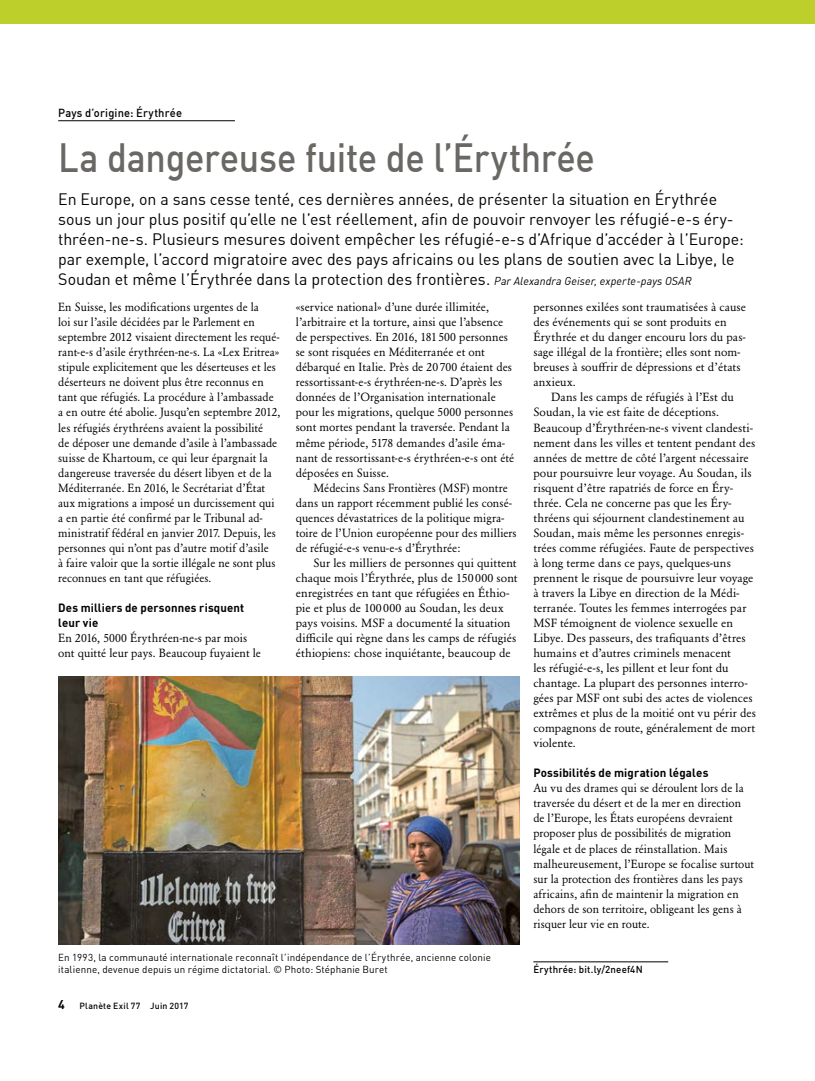
<style>
.page{position:relative;width:815px;height:1081px;background:#fff}
.page>*{position:absolute;margin:0;border:0;box-sizing:border-box;transform-origin:0 0}
.t1{font:500 40px "DIN Offc";letter-spacing:-.01em;color:#6a6864;scale:.9 1}
.t2{font:16.25px/20px "DIN Offc";letter-spacing:-.005em;color:#000}
.t3{font:11.75px/15px "Garamond BE Pro";letter-spacing:.005em;color:#000}
.t4{font:700 11.75px/15px "DIN Offc";letter-spacing:.01em;color:#000}
.t5{font:500 11.5px "DIN Offc";letter-spacing:.01em;color:#000}
.t6{font:10px/12.5px "DIN Offc";letter-spacing:.015em;color:#000}
.t7{font:500 10px "DIN Offc";letter-spacing:.02em;color:#000}
.t8{font:500 8.75px "DIN Offc";letter-spacing:.025em;color:#000}
.s1{font-style:italic;font-size:11.25px}
.s2{font-weight:700;font-size:12.5px}
</style>
<div class="page">
<div style="left:0;top:0;width:815px;height:23px;background:#bccf2b"></div>
<hr style="left:533px;top:961px;width:135px;height:1px;background:#000">
<img style="left:58px;top:677px;width:461px;height:268px">
<hr style="left:58px;top:120px;width:177px;height:1px;background:#000">
<p class="t5" style="left:58px;top:105px;width:125px">Pays d’origine: Érythrée</p>
<h1 class="t1" style="left:58px;top:132px;width:598px">La dangereuse fuite de l’Érythrée</h1>
<p class="t2" style="left:58px;top:189px;width:687px">En Europe, on a sans cesse tenté, ces dernières années, de présenter la situation en Érythrée sous un jour plus positif qu’elle ne l’est réellement, afin de pouvoir renvoyer les réfugié-e-s éry&shy;thréen-ne-s. Plusieurs mesures doivent empêcher les réfugié-e-s d’Afrique d’accéder à l’Europe: par exemple, l’accord migratoire avec des pays africains ou les plans de soutien avec la Libye, le Soudan et même l’Érythrée dans la protection des frontières. <span class="s1">Par Alexandra Geiser, experte-pays OSAR</span></p>
<p class="t3" style="left:58px;top:300px;width:224px">En Suisse, les modifications urgentes de la<br>loi sur l’asile décidées par le Parlement en septembre 2012 visaient directement les requé&shy;rant-e-s d’asile érythréen-ne-s. La «Lex Eritrea» stipule explicitement que les déserteuses et les déserteurs ne doivent plus être reconnus en tant que réfugiés. La procédure à l’ambassade a en outre été abolie. Jusqu’en septembre 2012, les réfugiés érythréens avaient la possibilité<br>de déposer une demande d’asile à l’ambassade suisse de Khartoum, ce qui leur épargnait la dangereuse traversée du désert libyen et de la Méditerranée. En 2016, le Secrétariat d’État aux migrations a imposé un durcissement qui a en partie été confirmé par le Tribunal ad&shy;ministratif fédéral en janvier 2017. Depuis, les personnes qui n’ont pas d’autre motif d’asile<br>à faire valoir que la sortie illégale ne sont plus reconnues en tant que réfugiées.</p>
<p class="t4" style="left:58px;top:600px;width:187px">Des milliers de personnes risquent leur vie</p>
<p class="t3" style="left:58px;top:630px;width:204px">En 2016, 5000 Érythréen-ne-s par mois ont quitté leur pays. Beaucoup fuyaient le</p>
<p class="t3" style="left:296px;top:300px;width:220px">«service national» d’une durée illimitée, l’arbitraire et la torture, ainsi que l’absence de perspectives. En 2016, 181500 personnes se sont risquées en Méditerranée et ont débarqué en Italie. Près de 20700 étaient des ressortissant-e-s érythréen-ne-s. D’après les données de l’Organisation internationale pour les migrations, quelque 5000 personnes sont mortes pendant la traversée. Pendant la même période, 5178 demandes d’asile éma&shy;nant de ressortissant-e-s érythréen-e-s ont été déposées en Suisse.</p>
<p class="t3" style="left:296px;top:480px;width:222px;text-indent:18px">Médecins Sans Frontières (MSF) montre dans un rapport récemment publié les consé&shy;quences dévastatrices de la politique migra&shy;toire de l’Union européenne pour des milliers de réfugié-e-s venu-e-s d’Érythrée:</p>
<p class="t3" style="left:296px;top:555px;width:223px;text-indent:18px">Sur les milliers de personnes qui quittent chaque mois l’Érythrée, plus de 150 000 sont enregistrées en tant que réfugiées en Éthio&shy;pie et plus de 100000 au Soudan, les deux pays voisins. MSF a documenté la situation difficile qui règne dans les camps de réfugiés éthiopiens: chose inquiétante, beaucoup de</p>
<p class="t6" style="left:58px;top:950px;width:434px">En 1993, la communauté internationale reconnaît l’indépendance de l’Érythrée, ancienne colonie italienne, devenue depuis un régime dictatorial. © Photo: Stéphanie Buret</p>
<p class="t8" style="left:58px;top:1000px;width:132px"><span class="s2">4</span> Planète Exil 77 Juin 2017</p>
<p class="t3" style="left:533px;top:300px;width:214px">personnes exilées sont traumatisées à cause des événements qui se sont produits en Érythrée et du danger encouru lors du pas&shy;sage illégal de la frontière; elles sont nom&shy;breuses à souffrir de dépressions et d’états anxieux.</p>
<p class="t3" style="left:533px;top:390px;width:224px;text-indent:18px">Dans les camps de réfugiés à l’Est du Soudan, la vie est faite de déceptions.<br>Beaucoup d’Érythréen-ne-s vivent clandesti&shy;nement dans les villes et tentent pendant des années de mettre de côté l’argent nécessaire pour poursuivre leur voyage. Au Soudan, ils risquent d’être rapatriés de force en Éry&shy;thrée. Cela ne concerne pas que les Éry&shy;thréens qui séjournent clandestinement au Soudan, mais même les personnes enregis&shy;trées comme réfugiées. Faute de perspectives à long terme dans ce pays, quelques-uns prennent le risque de poursuivre leur voyage à travers la Libye en direction de la Médi&shy;terranée. Toutes les femmes interrogées par MSF témoignent de violence sexuelle en Libye. Des passeurs, des trafiquants d’êtres humains et d’autres criminels menacent<br>les réfugié-e-s, les pillent et leur font du chantage. La plupart des personnes interro&shy;gées par MSF ont subi des actes de violences extrêmes et plus de la moitié ont vu périr des compagnons de route, généralement de mort violente.</p>
<p class="t4" style="left:533px;top:765px;width:177px">Possibilités de migration légales</p>
<p class="t3" style="left:533px;top:781px;width:222px">Au vu des drames qui se déroulent lors de la traversée du désert et de la mer en direction de l’Europe, les États européens devraient proposer plus de possibilités de migration légale et de places de réinstallation. Mais malheureusement, l’Europe se focalise surtout sur la protection des frontières dans les pays africains, afin de maintenir la migration en dehors de son territoire, obligeant les gens à risquer leur vie en route.</p>
<p class="t7" style="left:533px;top:962px;width:111px">Érythrée: bit.ly/2neef4N</p>
</div>
